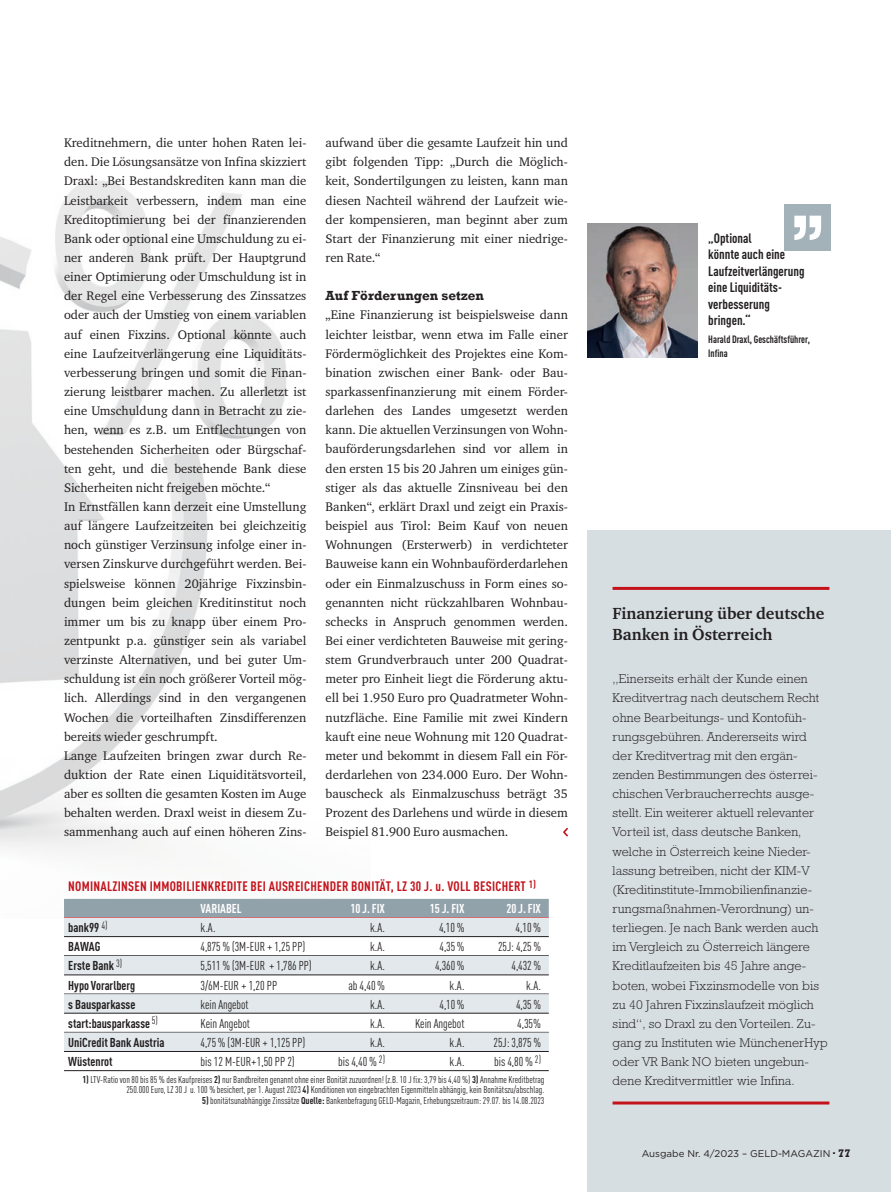
<style>
.page{position:relative;width:891px;height:1192px;background:#fff}
.page>*{position:absolute;margin:0;border:0;box-sizing:border-box;transform-origin:0 0}
.t1{font:700 16.5px/21.6px "Charter ITC Std";color:#231f20}
.Zitat-KLEIN-Zitat{font:700 13.5px/16.5px "DIN Cond";color:#231f20}
.TAB-HL{font:700 13.5px "DIN Cond";letter-spacing:.02em;color:#c4121a}
.ZT{font:700 13.5px "Rockwell";color:#231f20}
.LT{font:12.75px/19.2px "Charter ITC Std";color:#231f20;text-align:justify}
.KT-LT_mit_Linie{font:300 12.75px/19.2px "Rockwell";letter-spacing:.01em;color:#231f20}
.TAB-Zeile_WEISS{font:12.75px "DIN Cond";color:#231f20}
.TAB-Zeile_GRAU{font:12.75px "DIN Cond";color:#231f20}
.TAB-Zeile_GRAU-2{font:700 12.75px "DIN Cond";color:#231f20}
.TAB-Zeile_WEISS-2{font:700 12.75px "DIN Cond";color:#231f20}
.TAB-Rubriken{font:700 12.75px "DIN Cond";color:#fff}
.t2{font:700 10.5px/13.5px "DIN Cond";color:#231f20;scale:.95 1}
.TAB-Quelle{font:9.75px/10.5px "DIN Cond";color:#231f20;text-align:right}
.t3{font:9.75px "Gotham";color:#231f20}
.s1{font-weight:700}
.s2{font-family:"Rockwell";font-weight:700;font-size:11.25px}
</style>
<div class="page">
<img style="left:0;top:180px;width:287px;height:673px">
<div style="left:587px;top:530px;width:304px;height:661px;background:#d7dee2"></div>
<svg style="left:563px;top:828px;width:5px;height:8px"></svg>
<img style="left:587px;top:223px;width:111px;height:134px">
<div style="left:784px;top:204px;width:47px;height:47px;background:#a3b1b9"></div>
<svg style="left:794px;top:216px;width:27px;height:24px"></svg>
<hr style="left:613px;top:586px;width:216px;height:3px;background:#c4121a">
<hr style="left:613px;top:1101px;width:216px;height:3px;background:#c4121a">
<div style="left:64px;top:898px;width:485px;height:19px;background:#92a2aa"></div>
<div style="left:64px;top:917px;width:485px;height:19px;background:#e2e8eb"></div>
<hr style="left:64px;top:936px;width:485px;height:1px;background:#231f20">
<div style="left:64px;top:955px;width:485px;height:19px;background:#e2e8eb"></div>
<hr style="left:64px;top:974px;width:485px;height:1px;background:#231f20">
<div style="left:64px;top:993px;width:485px;height:19px;background:#e2e8eb"></div>
<hr style="left:64px;top:1012px;width:485px;height:1px;background:#231f20">
<hr style="left:64px;top:1031px;width:485px;height:1px;background:#231f20">
<div style="left:64px;top:1032px;width:485px;height:19px;background:#e2e8eb"></div>
<hr style="left:64px;top:1050px;width:485px;height:1px;background:#231f20">
<hr style="left:64px;top:1070px;width:485px;height:1px;background:#231f20">
<p class="LT" style="left:64px;top:133px;width:244px">Kreditnehmern, die unter hohen Raten lei&shy;den. Die Lösungsansätze von Infina skizziert Draxl: „Bei Bestandskrediten kann man die Leistbarkeit verbessern, indem man eine Kreditoptimierung bei der finanzierenden Bank oder optional eine Umschuldung zu ei&shy;ner anderen Bank prüft. Der Hauptgrund einer Optimierung oder Umschuldung ist in der Regel eine Verbesserung des Zinssatzes oder auch der Umstieg von einem variablen auf einen Fixzins. Optional könnte auch eine Laufzeitverlängerung eine Liquiditäts&shy;verbesserung bringen und somit die Finan&shy;zierung leistbarer machen. Zu allerletzt ist eine Umschuldung dann in Betracht zu zie&shy;hen, wenn es z.B. um Entflechtungen von bestehenden Sicherheiten oder Bürgschaf&shy;ten geht, und die bestehende Bank diese Sicherheiten nicht freigeben möchte.“</p>
<p class="LT" style="left:64px;top:496px;width:244px">In Ernstfällen kann derzeit eine Umstellung auf längere Laufzeitzeiten bei gleichzeitig noch günstiger Verzinsung infolge einer in&shy;versen Zinskurve durchgeführt werden. Bei&shy;spielsweise können 20jährige Fixzinsbin&shy;dungen beim gleichen Kreditinstitut noch immer um bis zu knapp über einem Pro&shy;zentpunkt p.a. günstiger sein als variabel verzinste Alternativen, und bei guter Um&shy;schuldung ist ein noch größerer Vorteil mög&shy;lich. Allerdings sind in den vergangenen Wochen die vorteilhaften Zinsdifferenzen bereits wieder geschrumpft.</p>
<p class="LT" style="left:64px;top:745px;width:244px">Lange Laufzeiten bringen zwar durch Re&shy;duktion der Rate einen Liquiditätsvorteil, aber es sollten die gesamten Kosten im Auge behalten werden. Draxl weist in diesem Zu&shy;sammenhang auch auf einen höheren Zins-</p>
<p class="LT" style="left:326px;top:133px;width:244px">aufwand über die gesamte Laufzeit hin und gibt folgenden Tipp: „Durch die Möglich&shy;keit, Sondertilgungen zu leisten, kann man diesen Nachteil während der Laufzeit wie&shy;der kompensieren, man beginnt aber zum Start der Finanzierung mit einer niedrige&shy;ren Rate.“</p>
<p class="ZT" style="left:326px;top:287px;width:160px">Auf Förderungen setzen</p>
<p class="LT" style="left:326px;top:305px;width:244px">„Eine Finanzierung ist beispielsweise dann leichter leistbar, wenn etwa im Falle einer Fördermöglichkeit des Projektes eine Kom&shy;bination zwischen einer Bank- oder Bau&shy;sparkassenfinanzierung mit einem Förder&shy;darlehen des Landes umgesetzt werden kann. Die aktuellen Verzinsungen von Wohn&shy;bauförderungsdarlehen sind vor allem in den ersten 15 bis 20 Jahren um einiges gün&shy;stiger als das aktuelle Zinsniveau bei den Banken“, erklärt Draxl und zeigt ein Praxis&shy;beispiel aus Tirol: Beim Kauf von neuen Wohnungen (Ersterwerb) in verdichteter Bauweise kann ein Wohnbauförderdarlehen oder ein Einmalzuschuss in Form eines so&shy;genannten nicht rückzahlbaren Wohnbau&shy;schecks in Anspruch genommen werden.<br>Bei einer verdichteten Bauweise mit gering&shy;stem Grundverbrauch unter 200 Quadrat&shy;meter pro Einheit liegt die Förderung aktu&shy;ell bei 1.950 Euro pro Quadratmeter Wohn&shy;nutzfläche. Eine Familie mit zwei Kindern kauft eine neue Wohnung mit 120 Quadrat&shy;meter und bekommt in diesem Fall ein För&shy;derdarlehen von 234.000 Euro. Der Wohn&shy;bauscheck als Einmalzuschuss beträgt 35<br>Prozent des Darlehens und würde in diesem Beispiel 81.900 Euro ausmachen.</p>
<p class="TAB-HL" style="left:68px;top:877px;width:469px">NOMINALZINSEN IMMOBILIENKREDITE BEI AUSREICHENDER BONITÄT, LZ 30 J. u. VOLL BESICHERT <sup>1)</sup></p>
<p class="TAB-Rubriken" style="left:201px;top:900px;width:43px">VARIABEL</p>
<p class="TAB-Rubriken" style="left:350px;top:900px;width:36px">10 J. FIX</p>
<p class="TAB-Rubriken" style="left:430px;top:900px;width:36px">15 J. FIX</p>
<p class="TAB-Rubriken" style="left:506px;top:900px;width:36px">20 J. FIX</p>
<p class="TAB-Zeile_GRAU-2" style="left:68px;top:919px;width:41px">bank99 <sup>4)</sup></p>
<p class="TAB-Zeile_GRAU" style="left:201px;top:920px;width:17px">k.A.</p>
<p class="TAB-Zeile_GRAU" style="left:370px;top:920px;width:17px">k.A.</p>
<p class="TAB-Zeile_GRAU" style="left:439px;top:920px;width:27px">4,10%</p>
<p class="TAB-Zeile_GRAU" style="left:516px;top:920px;width:27px">4,10%</p>
<p class="TAB-Zeile_WEISS-2" style="left:68px;top:938px;width:34px">BAWAG</p>
<p class="TAB-Zeile_WEISS" style="left:201px;top:939px;width:106px">4,875% (3M-EUR + 1,25 PP)</p>
<p class="TAB-Zeile_WEISS" style="left:370px;top:939px;width:17px">k.A.</p>
<p class="TAB-Zeile_WEISS" style="left:440px;top:939px;width:27px">4,35%</p>
<p class="TAB-Zeile_WEISS" style="left:498px;top:939px;width:44px">25J: 4,25%</p>
<p class="TAB-Zeile_GRAU-2" style="left:68px;top:957px;width:55px">Erste Bank <sup>3)</sup></p>
<p class="TAB-Zeile_GRAU" style="left:201px;top:958px;width:113px">5,511% (3M-EUR + 1,786 PP)</p>
<p class="TAB-Zeile_GRAU" style="left:370px;top:958px;width:17px">k.A.</p>
<p class="TAB-Zeile_GRAU" style="left:435px;top:958px;width:31px">4,360%</p>
<p class="TAB-Zeile_GRAU" style="left:512px;top:958px;width:31px">4,432%</p>
<p class="TAB-Zeile_WEISS-2" style="left:68px;top:977px;width:68px">Hypo Vorarlberg</p>
<p class="TAB-Zeile_WEISS" style="left:201px;top:977px;width:78px">3/6M-EUR + 1,20 PP</p>
<p class="TAB-Zeile_WEISS" style="left:348px;top:977px;width:38px">ab 4,40%</p>
<p class="TAB-Zeile_WEISS" style="left:450px;top:977px;width:17px">k.A.</p>
<p class="TAB-Zeile_WEISS" style="left:526px;top:977px;width:17px">k.A.</p>
<p class="TAB-Zeile_GRAU-2" style="left:68px;top:996px;width:69px">s Bausparkasse</p>
<p class="TAB-Zeile_GRAU" style="left:201px;top:996px;width:50px">kein Angebot</p>
<p class="TAB-Zeile_GRAU" style="left:370px;top:996px;width:17px">k.A.</p>
<p class="TAB-Zeile_GRAU" style="left:440px;top:996px;width:27px">4,10%</p>
<p class="TAB-Zeile_GRAU" style="left:516px;top:996px;width:27px">4,35%</p>
<p class="TAB-Zeile_WEISS-2" style="left:68px;top:1015px;width:91px">start:bausparkasse <sup>5)</sup></p>
<p class="TAB-Zeile_WEISS" style="left:201px;top:1015px;width:51px">Kein Angebot</p>
<p class="TAB-Zeile_WEISS" style="left:370px;top:1015px;width:17px">k.A.</p>
<p class="TAB-Zeile_WEISS" style="left:415px;top:1015px;width:51px">Kein Angebot</p>
<p class="TAB-Zeile_WEISS" style="left:517px;top:1015px;width:25px">4,35%</p>
<p class="TAB-Zeile_GRAU-2" style="left:68px;top:1034px;width:98px">UniCredit Bank Austria</p>
<p class="TAB-Zeile_GRAU" style="left:201px;top:1034px;width:106px">4,75% (3M-EUR + 1,125 PP)</p>
<p class="TAB-Zeile_GRAU" style="left:370px;top:1034px;width:17px">k.A.</p>
<p class="TAB-Zeile_GRAU" style="left:450px;top:1034px;width:17px">k.A.</p>
<p class="TAB-Zeile_GRAU" style="left:494px;top:1034px;width:49px">25J: 3,875%</p>
<p class="TAB-Zeile_WEISS-2" style="left:68px;top:1053px;width:46px">Wüstenrot</p>
<p class="TAB-Zeile_WEISS" style="left:201px;top:1053px;width:96px">bis 12 M-EUR+1,50 PP 2)</p>
<p class="TAB-Zeile_WEISS" style="left:338px;top:1053px;width:48px">bis 4,40% <sup>2)</sup></p>
<p class="TAB-Zeile_WEISS" style="left:450px;top:1053px;width:17px">k.A.</p>
<p class="TAB-Zeile_WEISS" style="left:494px;top:1053px;width:48px">bis 4,80% <sup>2)</sup></p>
<p class="TAB-Quelle" style="left:82px;top:1073px;width:464px"><span class="s1">1)</span> LTV-Ratio von 80 bis 85 % des Kaufpreises <span class="s1">2)</span> nur Bandbreiten genannt ohne einer Bonität zuzuordnen! (z.B. 10 J fix: 3,79 bis 4,40 %) <span class="s1">3)</span> Annahme Kreditbetrag<br>250.000 Euro, LZ 30 J u. 100 % besichert, per 1. August 2023 <span class="s1">4)</span> Konditionen von eingebrachten Eigenmitteln abhängig, kein Bonitätszu/abschlag.</p>
<p class="TAB-Quelle" style="left:202px;top:1094px;width:344px"><span class="s1">5)</span> bonitätsunabhängige Zinssätze <span class="s1">Quelle:</span> Bankenbefragung GELD-Magazin, Erhebungszeitraum: 29.07. bis 14.08.2023</p>
<p class="Zitat-KLEIN-Zitat" style="left:708px;top:229px;width:98px">„Optional<br>könnte auch eine<br>Laufzeitverlängerung eine Liquiditäts&shy;verbesserung bringen.“</p>
<p class="t2" style="left:708px;top:332px;width:109px">Harald Draxl, Geschäftsführer,<br>Infina</p>
<p class="t1" style="left:613px;top:602px;width:213px">Finanzierung über deutsche<br>Banken in Österreich</p>
<p class="KT-LT_mit_Linie" style="left:613px;top:669px;width:217px">„Einerseits erhält der Kunde einen Kreditvertrag nach deutschem Recht ohne Bearbeitungs- und Kontofüh&shy;rungsgebühren. Andererseits wird der Kreditvertrag mit den ergän&shy;zenden Bestimmungen des österrei&shy;chischen Verbraucherrechts ausge&shy;stellt. Ein weiterer aktuell relevanter Vorteil ist, dass deutsche Banken, welche in Österreich keine Nieder&shy;lassung betreiben, nicht der KIM-V (Kreditinstitute-Immobilienfinanzie&shy;rungsmaßnahmen-Verordnung) un&shy;terliegen. Je nach Bank werden auch im Vergleich zu Österreich längere Kreditlaufzeiten bis 45 Jahre ange&shy;boten, wobei Fixzinsmodelle von bis zu 40 Jahren Fixzinslaufzeit möglich sind“, so Draxl zu den Vorteilen. Zu&shy;gang zu Instituten wie MünchenerHyp oder VR Bank NO bieten ungebun&shy;dene Kreditvermittler wie Infina.</p>
<p class="t3" style="left:642px;top:1146px;width:211px">Ausgabe Nr. 4/2023 – GELD-MAGAZIN <sup>.</sup> <span class="s2">77</span></p>
</div>
